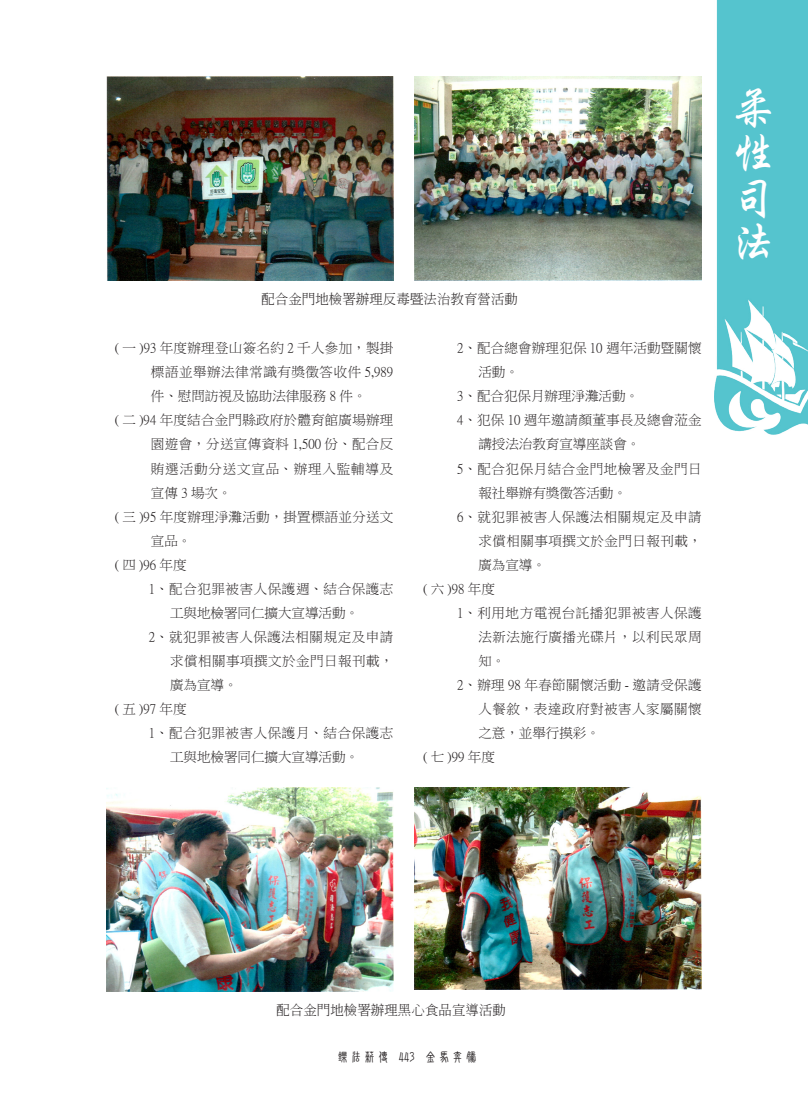
<style>
.page{position:relative;width:808px;height:1106px;background:#fff}
.page>*{position:absolute;margin:0;border:0;box-sizing:border-box;transform-origin:0 0}
.t1{font:45px/45px "Singkai EG Bold Big 5";color:#fff;text-align:justify}
.柔性司法段落樣式1{font:13.5px/24px "P Ming Li U";letter-spacing:.04em;color:#231f20;text-align:justify}
.柔性司法段落樣式_1{font:13.5px/24px "P Ming Li U";letter-spacing:.02em;color:#231f20;text-align:justify}
.柔性司法段落樣式1-2{font:13.5px/24px "P Ming Li U";letter-spacing:.015em;color:#231f20}
.t2{font:300 13.5px "Adobe Ming Std";color:#231f20}
.柔性司法段落樣式1-3{font:13.5px "P Ming Li U";color:#231f20}
.t3{font:13.5px "DF New Chuan Md HKP BF";color:#231f20}
</style>
<div class="page">
<img style="left:714px;top:0;width:94px;height:435px">
<img style="left:106px;top:77px;width:287px;height:203px">
<img style="left:415px;top:77px;width:286px;height:203px">
<img style="left:106px;top:787px;width:287px;height:204px">
<img style="left:415px;top:787px;width:286px;height:202px">
<p class="t2" style="left:261px;top:292px;width:258px">配合金門地檢署辦理反毒暨法治教育營活動</p>
<p class="柔性司法段落樣式_1" style="left:151px;top:336px;width:244px;text-indent:-36px">( 一 )93 年度辦理登山簽名約 2 千人參加，製掛標語並舉辦法律常識有獎徵答收件 5,989件、慰問訪視及協助法律服務 8 件。</p>
<p class="柔性司法段落樣式_1" style="left:151px;top:408px;width:244px;text-indent:-36px">( 二 )94 年度結合金門縣政府於體育館廣場辦理園遊會，分送宣傳資料 1,500 份、配合反賄選活動分送文宣品、辦理入監輔導及宣傳 3 場次。</p>
<p class="柔性司法段落樣式_1" style="left:151px;top:504px;width:244px;text-indent:-36px">( 三 )95 年度辦理淨灘活動，掛置標語並分送文宣品。</p>
<p class="柔性司法段落樣式_1" style="left:115px;top:552px;width:73px">( 四 )96 年度</p>
<p class="柔性司法段落樣式1" style="left:170px;top:576px;width:225px;text-indent:-21px">1、配合犯罪被害人保護週、結合保護志工與地檢署同仁擴大宣導活動。</p>
<p class="柔性司法段落樣式1" style="left:170px;top:624px;width:225px;text-indent:-21px">2、就犯罪被害人保護法相關規定及申請求償相關事項撰文於金門日報刊載，廣為宣導。</p>
<p class="柔性司法段落樣式_1" style="left:115px;top:696px;width:73px">( 五 )97 年度</p>
<p class="柔性司法段落樣式1" style="left:170px;top:720px;width:225px;text-indent:-21px">1、配合犯罪被害人保護月、結合保護志工與地檢署同仁擴大宣導活動。</p>
<p class="柔性司法段落樣式1-2" style="left:478px;top:336px;width:225px;text-indent:-21px">2、配合總會辦理犯保 10 週年活動暨關懷活動。</p>
<p class="柔性司法段落樣式1-3" style="left:457px;top:389px;width:183px">3、配合犯保月辦理淨灘活動。</p>
<p class="柔性司法段落樣式1-2" style="left:478px;top:408px;width:225px;text-indent:-21px">4、犯保 10 週年邀請顏董事長及總會蒞金講授法治教育宣導座談會。</p>
<p class="柔性司法段落樣式1" style="left:478px;top:456px;width:225px;text-indent:-21px">5、配合犯保月結合金門地檢署及金門日報社舉辦有獎徵答活動。</p>
<p class="柔性司法段落樣式1" style="left:478px;top:504px;width:225px;text-indent:-21px">6、就犯罪被害人保護法相關規定及申請求償相關事項撰文於金門日報刊載，廣為宣導。</p>
<p class="柔性司法段落樣式_1" style="left:423px;top:576px;width:73px">( 六 )98 年度</p>
<p class="柔性司法段落樣式1" style="left:478px;top:600px;width:225px;text-indent:-21px">1、利用地方電視台託播犯罪被害人保護法新法施行廣播光碟片，以利民眾周知。</p>
<p class="柔性司法段落樣式1" style="left:478px;top:672px;width:225px;text-indent:-21px">2、辦理 98 年春節關懷活動 - 邀請受保護人餐敘，表達政府對被害人家屬關懷之意，並舉行摸彩。</p>
<p class="柔性司法段落樣式_1" style="left:423px;top:744px;width:73px">( 七 )99 年度</p>
<h1 class="t1" style="left:731px;top:85px;width:41px">柔性司法</h1>
<p class="t2" style="left:276px;top:1002px;width:231px">配合金門地檢署辦理黑心食品宣導活動</p>
<p class="t3" style="left:336px;top:1050px;width:143px">鑠法薪傳 443 金馬奔騰</p>
</div>
